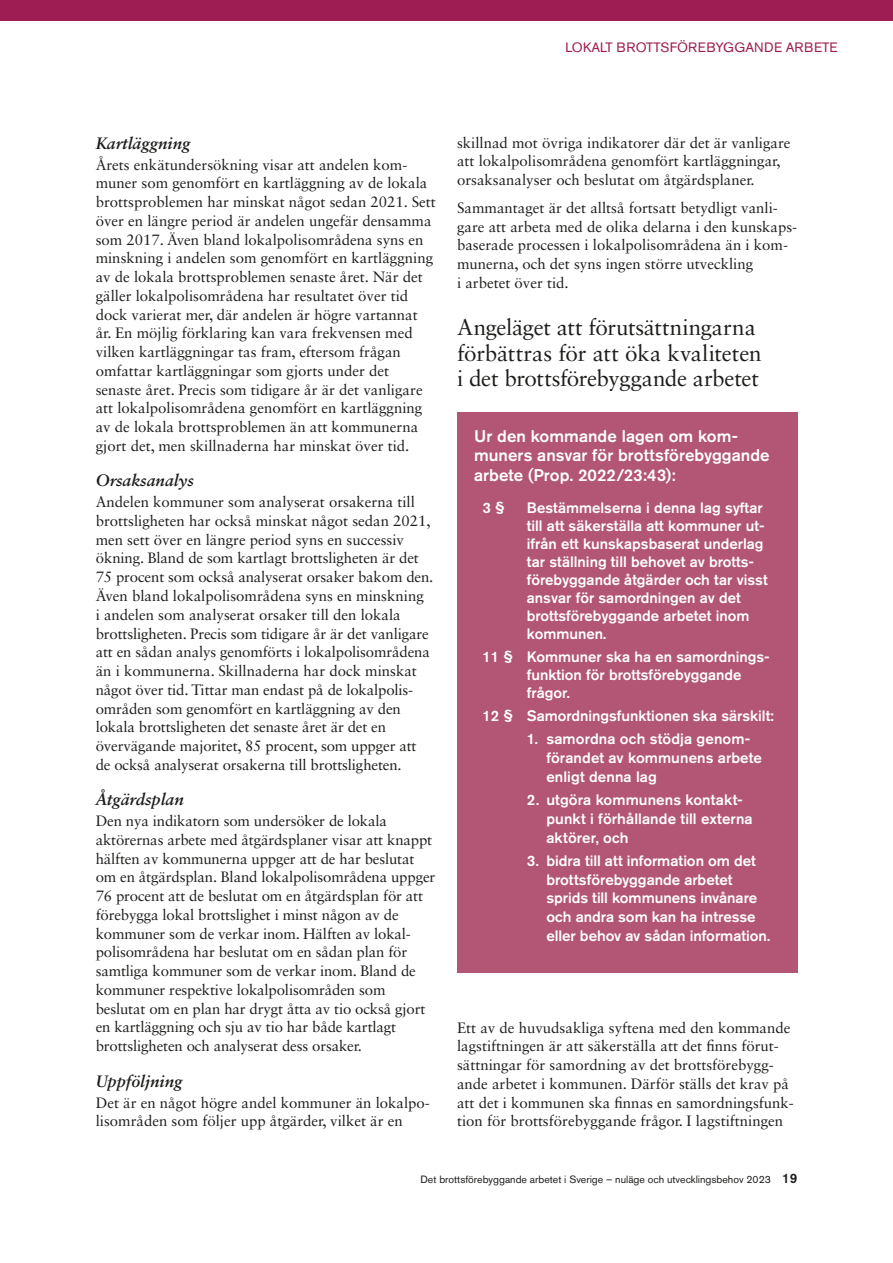
<style>
.page{position:relative;width:893px;height:1263px;background:#fff}
.page>*{position:absolute;margin:0;border:0;box-sizing:border-box;transform-origin:0 0}
.t1{font:22.5px/25.5px "Sabon LT Std";letter-spacing:-.015em;color:#1d1d1b}
.Textplatta_rubrik{font:500 16.8px/19.5px "Akzidenz Grotesk BE";color:#fff}
.t2{font:italic 700 16.5px "Sabon LT Std";color:#1d1d1b}
.Brödtext{font:15px/18.8px "Sabon LT Std";color:#1d1d1b}
.Textruta_bröd_neg{font:500 15px/18px "Akzidenz Grotesk BE";color:#fff}
.Textruta_bröd_SVART{font:500 15px "Akzidenz Grotesk BE";color:#fff}
.Tabellhuvud_petrol{font:13.5px "Akzidenz Grotesk BE";color:#9e1e52}
.t3{font:10.5px "Akzidenz Grotesk BE";color:#1d1d1b}
.s1{font-weight:500;font-size:13.5px}
</style>
<div class="page">
<div style="left:0;top:0;width:893px;height:21px;background:#9e1e52"></div>
<div style="left:457px;top:412px;width:340px;height:560px;background:#b35574"></div>
<p class="Tabellhuvud_petrol" style="left:566px;top:40px;width:274px">LOKALT BROTTSFÖREBYGGANDE ARBETE</p>
<h4 class="t2" style="left:96px;top:133px;width:96px">Kartläggning</h4>
<p class="Brödtext" style="left:96px;top:155px;width:342px">Årets enkätundersökning visar att andelen kom&shy;muner som genomfört en kartläggning av de lokala brottsproblemen har minskat något sedan 2021. Sett över en längre period är andelen ungefär densamma som 2017. Även bland lokalpolisområdena syns en minskning i andelen som genomfört en kartläggning av de lokala brottsproblemen senaste året. När det gäller lokalpolisområdena har resultatet över tid dock varierat mer, där andelen är högre vartannat år. En möjlig förklaring kan vara frekvensen med vilken kartläggningar tas fram, eftersom frågan omfattar kartläggningar som gjorts under det senaste året. Precis som tidigare år är det vanligare att lokalpolisområdena genomfört en kartläggning av de lokala brottsproblemen än att kommunerna gjort det, men skillnaderna har minskat över tid.</p>
<h4 class="t2" style="left:96px;top:471px;width:100px">Orsaksanalys</h4>
<p class="Brödtext" style="left:96px;top:492px;width:339px">Andelen kommuner som analyserat orsakerna till brottsligheten har också minskat något sedan 2021, men sett över en längre period syns en successiv ökning. Bland de som kartlagt brottsligheten är det 75 procent som också analyserat orsaker bakom den.<br>Även bland lokalpolisområdena syns en minskning<br>i andelen som analyserat orsaker till den lokala brottsligheten. Precis som tidigare år är det vanligare att en sådan analys genomförts i lokalpolisområdena än i kommunerna. Skillnaderna har dock minskat något över tid. Tittar man endast på de lokalpolis&shy;områden som genomfört en kartläggning av den lokala brottsligheten det senaste året är det en övervägande majoritet, 85 procent, som uppger att de också analyserat orsakerna till brottsligheten.</p>
<h4 class="t2" style="left:96px;top:789px;width:90px">Åtgärdsplan</h4>
<p class="Brödtext" style="left:96px;top:811px;width:341px">Den nya indikatorn som undersöker de lokala aktörernas arbete med åtgärdsplaner visar att knappt hälften av kommunerna uppger att de har beslutat om en åtgärdsplan. Bland lokalpolisområdena uppger 76 procent att de beslutat om en åtgärdsplan för att förebygga lokal brottslighet i minst någon av de kommuner som de verkar inom. Hälften av lokal&shy;polisområdena har beslutat om en sådan plan för samtliga kommuner som de verkar inom. Bland de kommuner respektive lokalpolisområden som beslutat om en plan har drygt åtta av tio också gjort en kartläggning och sju av tio har både kartlagt brottsligheten och analyserat dess orsaker.</p>
<h4 class="t2" style="left:96px;top:1071px;width:88px">Uppföljning</h4>
<p class="Brödtext" style="left:96px;top:1093px;width:336px">Det är en något högre andel kommuner än lokalpo&shy;lisområden som följer upp åtgärder, vilket är en</p>
<p class="Brödtext" style="left:457px;top:133px;width:335px">skillnad mot övriga indikatorer där det är vanligare att lokalpolisområdena genomfört kartläggningar, orsaksanalyser och beslutat om åtgärdsplaner.</p>
<p class="Brödtext" style="left:457px;top:198px;width:342px">Sammantaget är det alltså fortsatt betydligt vanli&shy;gare att arbeta med de olika delarna i den kunskaps&shy;baserade processen i lokalpolisområdena än i kom-- munerna, och det syns ingen större utveckling<br>i arbetet över tid.</p>
<h2 class="t1" style="left:457px;top:314px;width:306px">Angeläget att förutsättningarna förbättras för att öka kvaliteten i det brottsförebyggande arbetet</h2>
<p class="Textplatta_rubrik" style="left:474px;top:426px;width:297px">Ur den kommande lagen om kom&shy;muners ansvar för brottsförebyggande arbete (Prop. 2022/23:43):</p>
<p class="Textruta_bröd_SVART" style="left:483px;top:498px;width:24px">3 §</p>
<p class="Textruta_bröd_neg" style="left:527px;top:498px;width:242px">Bestämmelserna i denna lag syftar till att säkerställa att kommuner ut&shy;ifrån ett kunskapsbaserat underlag tar ställning till behovet av brotts&shy;förebyggande åtgärder och tar visst ansvar för samordningen av det brottsförebyggande arbetet inom kommunen.</p>
<p class="Textruta_bröd_SVART" style="left:483px;top:647px;width:32px">11 §</p>
<p class="Textruta_bröd_neg" style="left:527px;top:647px;width:244px">Kommuner ska ha en samordnings&shy;funktion för brottsförebyggande frågor.</p>
<p class="Textruta_bröd_SVART" style="left:483px;top:707px;width:32px">12 §</p>
<p class="Textruta_bröd_neg" style="left:527px;top:707px;width:249px">Samordningsfunktionen ska särskilt:</p>
<p class="Textruta_bröd_neg" style="left:546px;top:729px;width:217px;line-height:18.8px;text-indent:-19px">1. samordna och stödja genom&shy;förandet av kommunens arbete enligt denna lag</p>
<p class="Textruta_bröd_neg" style="left:546px;top:790px;width:208px;line-height:18.8px;text-indent:-19px">2. utgöra kommunens kontakt&shy;punkt i förhållande till externa aktörer, och</p>
<p class="Textruta_bröd_neg" style="left:546px;top:851px;width:225px;line-height:18.8px;text-indent:-19px">3. bidra till att information om det brottsförebyggande arbetet sprids till kommunens invånare och andra som kan ha intresse eller behov av sådan information.</p>
<p class="Brödtext" style="left:457px;top:1018px;width:338px">Ett av de huvudsakliga syftena med den kommande lagstiftningen är att säkerställa att det finns förut&shy;sättningar för samordning av det brottsförebygg&shy;ande arbetet i kommunen. Därför ställs det krav på att det i kommunen ska finnas en samordningsfunk&shy;tion för brottsförebyggande frågor. I lagstiftningen</p>
<p class="t3" style="left:421px;top:1173px;width:378px">Det brottsförebyggande arbetet i Sverige – nuläge och utvecklingsbehov 2023 <span class="s1">19</span></p>
</div>
